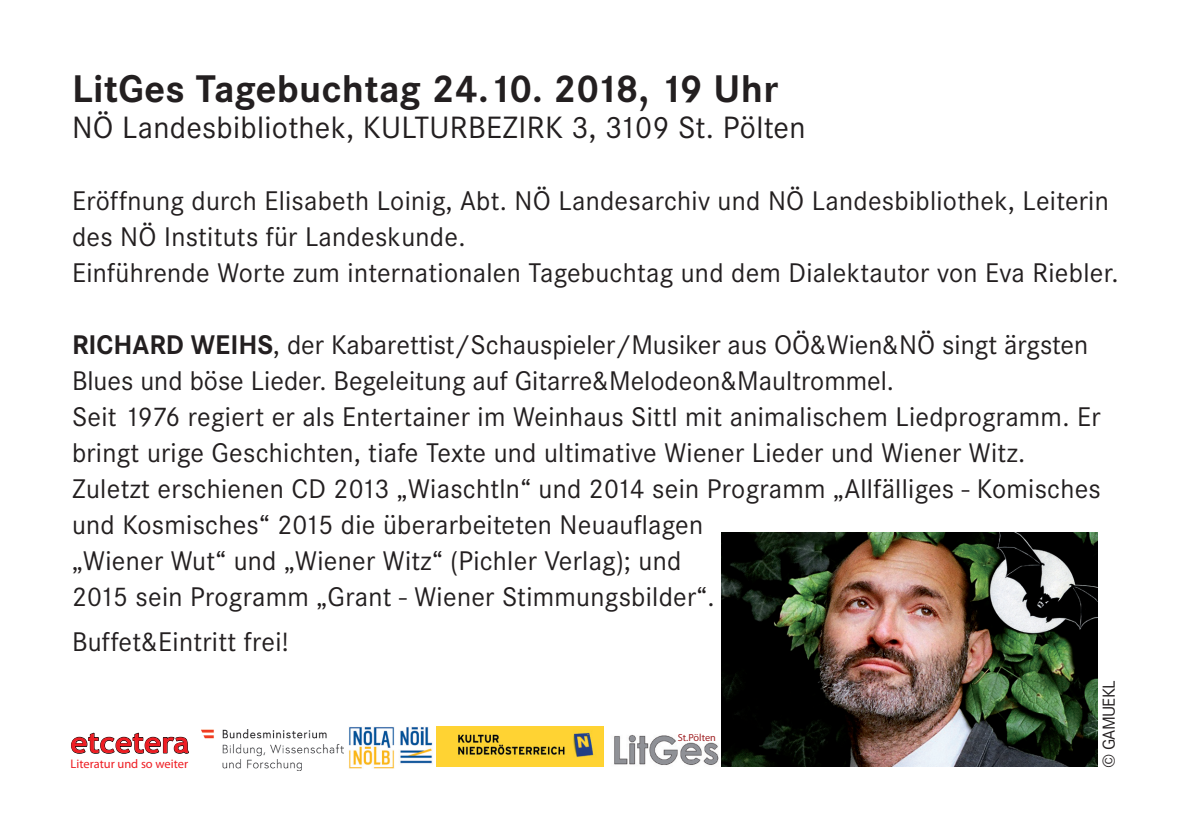
<style>
.page{position:relative;width:1191px;height:840px;background:#fff}
.page>*{position:absolute;margin:0;border:0;box-sizing:border-box;transform-origin:0 0}
.t1{font:700 40px "Corporate S";letter-spacing:.01em;color:#231f20}
.t2{font:32px "Corporate S";letter-spacing:.01em;color:#231f20}
.t3{font:700 29.4px "Trebuchet MS";color:#ee1d23}
.t4{font:28px/36px "Corporate S";letter-spacing:.01em;color:#231f20}
.t5{font:18px "Corporate S";letter-spacing:-.04em;color:#231f20}
.t6{font:12.4px "Myriad Pro";color:#ee1d23}
.t7{font:10.2px "Myriad Pro";color:#9f2124}
.s1{font-weight:700}
</style>
<div class="page">
<img style="left:436px;top:726px;width:167px;height:40px">
<img style="left:614px;top:735px;width:104px;height:30px">
<svg style="left:71px;top:732px;width:118px;height:21px"></svg>
<img style="left:202px;top:729px;width:142px;height:40px">
<img style="left:349px;top:727px;width:83px;height:41px">
<img style="left:721px;top:532px;width:376px;height:233px">
<h1 class="t1" style="left:72px;top:66px;width:708px">LitGes Tagebuchtag 24.10. 2018, 19 Uhr</h1>
<p class="t2" style="left:72px;top:109px;width:735px">NÖ Landesbibliothek, KULTURBEZIRK 3, 3109 St. Pölten</p>
<p class="t4" style="left:72px;top:183px;width:1048px">Eröffnung durch Elisabeth Loinig, Abt. NÖ Landesarchiv und NÖ Landesbibliothek, Leiterin des NÖ Instituts für Landeskunde.<br>Einführende Worte zum internationalen Tagebuchtag und dem Dialektautor von Eva Riebler.</p>
<p class="t4" style="left:72px;top:327px;width:1030px"><span class="s1">RICHARD WEIHS</span>, der Kabarettist/Schauspieler/Musiker aus OÖ&amp;Wien&amp;NÖ singt ärgsten Blues und böse Lieder. Begeleitung auf Gitarre&amp;Melodeon&amp;Maultrommel.<br>Seit 1976 regiert er als Entertainer im Weinhaus Sittl mit animalischem Liedprogramm. Er bringt urige Geschichten, tiafe Texte und ultimative Wiener Lieder und Wiener Witz.<br>Zuletzt erschienen CD 2013 „Wiaschtln“ und 2014 sein Programm „Allfälliges - Komisches und Kosmisches“ 2015 die überarbeiteten Neuauflagen<br>„Wiener Wut“ und „Wiener Witz“ (Pichler Verlag); und<br>2015 sein Programm „Grant - Wiener Stimmungsbilder“.</p>
<p class="t4" style="left:72px;top:623px;width:218px">Buffet&amp;Eintritt frei!</p>
<p class="t3" style="left:71px;top:723px;width:120px">etcetera</p>
<p class="t6" style="left:71px;top:755px;width:119px">Literatur und so weiter</p>
<p class="t7" style="left:678px;top:731px;width:39px">St.Pölten</p>
<p class="t5" style="left:1098px;top:767px;width:89px;rotate:-90deg">© GAMUEKL</p>
</div>
